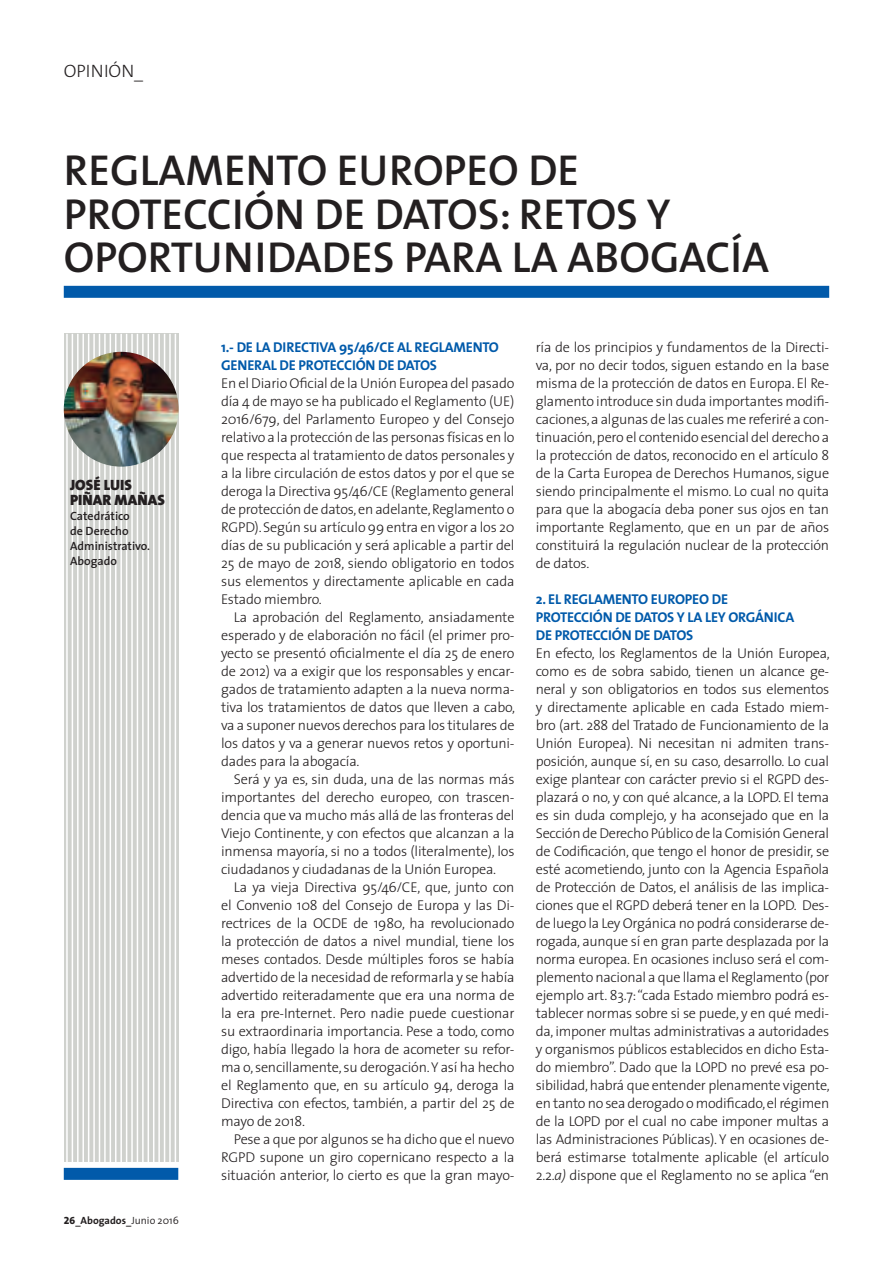
<style>
.page{position:relative;width:893px;height:1263px;background:#fff}
.page>*{position:absolute;margin:0;border:0;box-sizing:border-box;transform-origin:0 0}
.t1{font:600 43.5px/43.5px "The Sans";color:#231f20}
.t2{font:300 18px "The Sans";color:#231f20}
.t3{font:900 15px/15px "The Sans";color:#231f20}
.t4{font:300 14.25px/18px "The Sans";letter-spacing:-.015em;color:#231f20;text-align:justify}
.t5{font:700 14.25px/18px "The Sans";letter-spacing:-.015em;color:#015aaa}
.t6{font:600 12px/15px "The Sans";color:#231f20}
.t7{font:300 10.5px "The Sans";color:#231f20}
.s1{font-family:"The Sans Extra Bold Expert";font-weight:400}
.s2{font-weight:600}
.s3{font-weight:700}
.s4{font-style:italic}
</style>
<div class="page">
<div style="left:64px;top:286px;width:765px;height:12px;background:#015aaa"></div>
<div style="left:64px;top:334px;width:114px;height:828px;background:#cfd1cd"></div>
<hr style="left:66px;top:334px;width:2px;height:830px;background:#fff">
<hr style="left:72px;top:334px;width:1px;height:830px;background:#fff">
<hr style="left:77px;top:334px;width:2px;height:830px;background:#fff">
<hr style="left:82px;top:334px;width:2px;height:830px;background:#fff">
<hr style="left:88px;top:334px;width:1px;height:830px;background:#fff">
<hr style="left:93px;top:334px;width:2px;height:830px;background:#fff">
<hr style="left:99px;top:334px;width:1px;height:830px;background:#fff">
<hr style="left:104px;top:334px;width:2px;height:830px;background:#fff">
<hr style="left:110px;top:334px;width:1px;height:830px;background:#fff">
<hr style="left:115px;top:334px;width:2px;height:830px;background:#fff">
<hr style="left:120px;top:334px;width:2px;height:830px;background:#fff">
<hr style="left:126px;top:334px;width:1px;height:830px;background:#fff">
<hr style="left:131px;top:334px;width:2px;height:830px;background:#fff">
<hr style="left:137px;top:334px;width:1px;height:830px;background:#fff">
<hr style="left:142px;top:334px;width:2px;height:830px;background:#fff">
<hr style="left:148px;top:334px;width:1px;height:830px;background:#fff">
<hr style="left:153px;top:334px;width:1px;height:830px;background:#fff">
<hr style="left:158px;top:334px;width:2px;height:830px;background:#fff">
<hr style="left:164px;top:334px;width:1px;height:830px;background:#fff">
<hr style="left:169px;top:334px;width:2px;height:830px;background:#fff">
<hr style="left:175px;top:334px;width:1px;height:830px;background:#fff">
<img style="left:64px;top:352px;width:115px;height:115px;border-radius:57px">
<div style="left:64px;top:1168px;width:114px;height:12px;background:#015aaa"></div>
<p class="t2" style="left:64px;top:56px;width:81px">OPINIÓN_</p>
<p class="t1" style="left:64px;top:148px;width:707px">REGLAMENTO EUROPEO DE<br>PROTECCIÓN DE DATOS: RETOS Y<br>OPORTUNIDADES PARA LA ABOGACÍA</p>
<p class="t3" style="left:70px;top:477px;width:96px">JOSÉ LUIS<br>PIÑAR MAÑAS</p>
<p class="t6" style="left:70px;top:508px;width:81px">Catedrático<br>de Derecho<br>Administrativo.<br>Abogado</p>
<p class="t7" style="left:64px;top:1211px;width:117px"><span class="s1">26</span><span class="s2">_</span><span class="s3">Abogados</span><span class="s2">_</span>Junio 2016</p>
<p class="t5" style="left:221px;top:338px;width:279px">1.- DE LA DIRECTIVA 95/46/CE AL REGLAMENTO<br>GENERAL DE PROTECCIÓN DE DATOS</p>
<p class="t4" style="left:221px;top:374px;width:295px">En el Diario Oficial de la Unión Europea del pasado día 4 de mayo se ha publicado el Reglamento (UE)<br>2016/679, del Parlamento Europeo y del Consejo relativo a la protección de las personas físicas en lo que respecta al tratamiento de datos personales y a la libre circulación de estos datos y por el que se deroga la Directiva 95/46/CE (Reglamento general de protección de datos, en adelante, Reglamento o RGPD). Según su artículo 99 entra en vigor a los 20 días de su publicación y será aplicable a partir del 25 de mayo de 2018, siendo obligatorio en todos sus elementos y directamente aplicable en cada Estado miembro.</p>
<p class="t4" style="left:221px;top:607px;width:296px;text-indent:13px">La aprobación del Reglamento, ansiadamente esperado y de elaboración no fácil (el primer pro&shy;yecto se presentó oficialmente el día 25 de enero de 2012) va a exigir que los responsables y encar&shy;gados de tratamiento adapten a la nueva norma&shy;tiva los tratamientos de datos que lleven a cabo, va a suponer nuevos derechos para los titulares de los datos y va a generar nuevos retos y oportuni&shy;dades para la abogacía.</p>
<p class="t4" style="left:221px;top:769px;width:295px;text-indent:13px">Será y ya es, sin duda, una de las normas más importantes del derecho europeo, con trascen&shy;dencia que va mucho más allá de las fronteras del Viejo Continente, y con efectos que alcanzan a la inmensa mayoría, si no a todos (literalmente), los ciudadanos y ciudadanas de la Unión Europea.</p>
<p class="t4" style="left:221px;top:877px;width:295px;text-indent:13px">La ya vieja Directiva 95/46/CE, que, junto con el Convenio 108 del Consejo de Europa y las Di&shy;rectrices de la OCDE de 1980, ha revolucionado la protección de datos a nivel mundial, tiene los meses contados. Desde múltiples foros se había advertido de la necesidad de reformarla y se había advertido reiteradamente que era una norma de la era pre-Internet. Pero nadie puede cuestionar su extraordinaria importancia. Pese a todo, como digo, había llegado la hora de acometer su refor&shy;ma o, sencillamente, su derogación. Y así ha hecho el Reglamento que, en su artículo 94, deroga la Directiva con efectos, también, a partir del 25 de mayo de 2018.</p>
<p class="t4" style="left:221px;top:1129px;width:295px;text-indent:13px">Pese a que por algunos se ha dicho que el nuevo RGPD supone un giro copernicano respecto a la situación anterior, lo cierto es que la gran mayo-</p>
<p class="t4" style="left:536px;top:338px;width:295px">ría de los principios y fundamentos de la Directi&shy;va, por no decir todos, siguen estando en la base misma de la protección de datos en Europa. El Re&shy;glamento introduce sin duda importantes modifi&shy;caciones, a algunas de las cuales me referiré a con&shy;tinuación, pero el contenido esencial del derecho a la protección de datos, reconocido en el artículo 8 de la Carta Europea de Derechos Humanos, sigue siendo principalmente el mismo. Lo cual no quita para que la abogacía deba poner sus ojos en tan importante Reglamento, que en un par de años constituirá la regulación nuclear de la protección de datos.</p>
<p class="t5" style="left:536px;top:590px;width:194px">2. EL REGLAMENTO EUROPEO DE</p>
<p class="t5" style="left:536px;top:608px;width:260px">PROTECCIÓN DE DATOS Y LA LEY ORGÁNICA</p>
<p class="t5" style="left:536px;top:626px;width:159px">DE PROTECCIÓN DE DATOS</p>
<p class="t4" style="left:536px;top:643px;width:296px">En efecto, los Reglamentos de la Unión Europea, como es de sobra sabido, tienen un alcance ge&shy;neral y son obligatorios en todos sus elementos y directamente aplicable en cada Estado miem&shy;bro (art. 288 del Tratado de Funcionamiento de la Unión Europea). Ni necesitan ni admiten trans&shy;posición, aunque sí, en su caso, desarrollo. Lo cual exige plantear con carácter previo si el RGPD des&shy;plazará o no, y con qué alcance, a la LOPD. El tema es sin duda complejo, y ha aconsejado que en la Sección de Derecho Público de la Comisión General de Codificación, que tengo el honor de presidir, se esté acometiendo, junto con la Agencia Española de Protección de Datos, el análisis de las implica&shy;ciones que el RGPD deberá tener en la LOPD. Des&shy;de luego la Ley Orgánica no podrá considerarse de&shy;rogada, aunque sí en gran parte desplazada por la norma europea. En ocasiones incluso será el com&shy;plemento nacional a que llama el Reglamento (por ejemplo art. 83.7: “cada Estado miembro podrá es&shy;tablecer normas sobre si se puede, y en qué medi&shy;da, imponer multas administrativas a autoridades y organismos públicos establecidos en dicho Esta&shy;do miembro”. Dado que la LOPD no prevé esa po&shy;sibilidad, habrá que entender plenamente vigente, en tanto no sea derogado o modificado, el régimen de la LOPD por el cual no cabe imponer multas a las Administraciones Públicas). Y en ocasiones de&shy;berá estimarse totalmente aplicable (el artículo 2.2.<span class="s4">a)</span> dispone que el Reglamento no se aplica “en</p>
</div>
